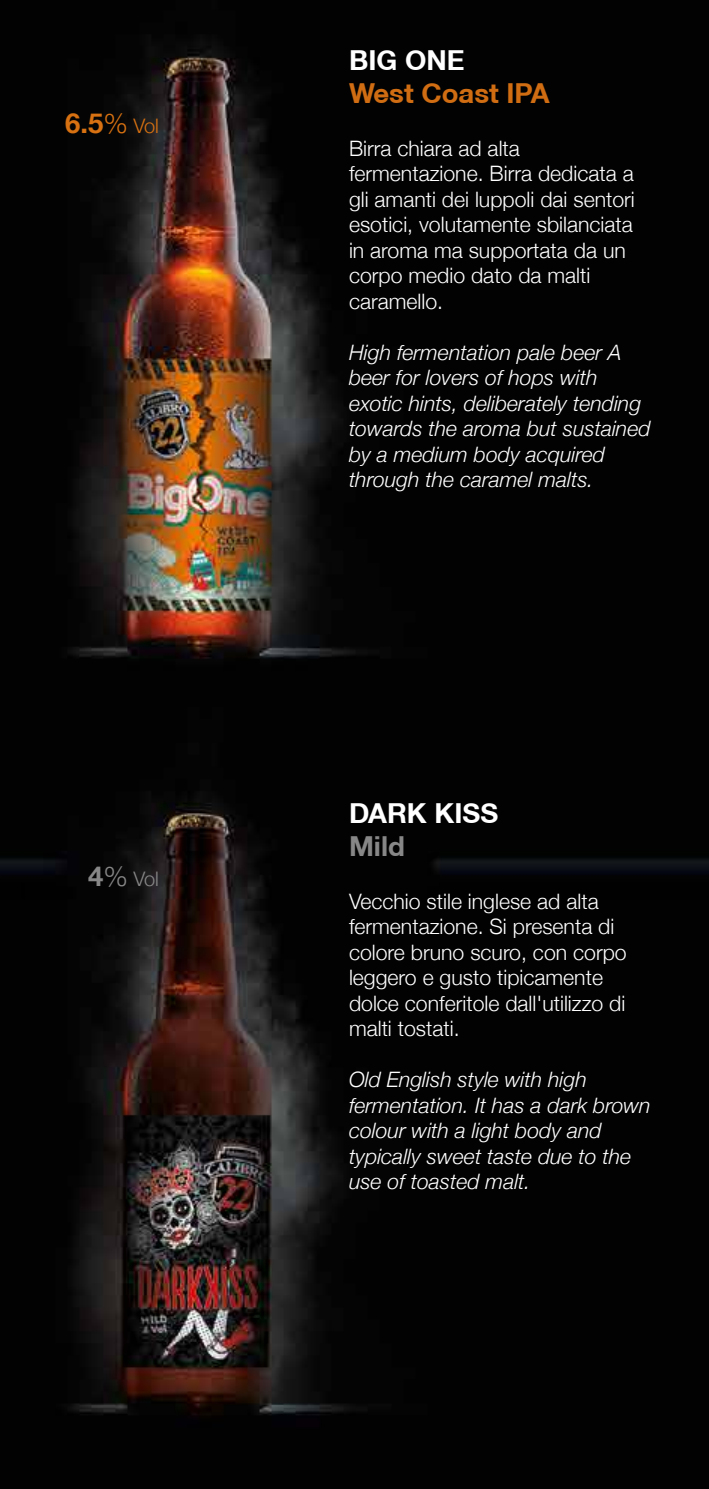
<style>
.page{position:relative;width:709px;height:1489px;background:#fff}
.page>*{position:absolute;margin:0;border:0;box-sizing:border-box;transform-origin:0 0}
.t1{font:700 27.5px "Helvetica Neue CE";color:#fff}
.t2{font:700 27.5px "Helvetica Neue CE";color:#d06d13}
.t3{font:700 27.5px "Helvetica Neue";color:#d77111}
.t4{font:700 27.5px "Helvetica Neue CE";color:#878787}
.t5{font:300 21.25px/25.5px "Helvetica Neue";color:#fff}
.t6{font:italic 300 21.25px/25.5px "Helvetica Neue";color:#fff}
.t7{font:300 20px "Helvetica Neue";color:#878787}
.s1{font-weight:300}
.s2{font-weight:300;font-size:20px}
.s3{font-weight:700;font-size:27.5px}
.s4{font-size:27.5px}
</style>
<div class="page">
<img style="left:0;top:0;width:709px;height:1488px">
<p class="t3" style="left:65px;top:102px;width:95px">6.5<span class="s1">%</span> <span class="s2">Vol</span></p>
<p class="t7" style="left:88px;top:862px;width:72px"><span class="s3">4</span><span class="s4">%</span> Vol</p>
<p class="t1" style="left:349px;top:43px;width:117px">BIG ONE</p>
<p class="t2" style="left:349px;top:76px;width:202px">West Coast IPA</p>
<p class="t5" style="left:349px;top:134px;width:287px">Birra chiara ad alta fermentazione. Birra dedicata a gli amanti dei luppoli dai sentori esotici, volutamente sbilanciata in aroma ma supportata da un corpo medio dato da malti caramello.</p>
<p class="t6" style="left:349px;top:338px;width:303px">High fermentation pale beer A beer for lovers of hops with exotic hints, deliberately tending towards the aroma but sustained by a medium body acquired through the caramel malts.</p>
<p class="t1" style="left:349px;top:796px;width:151px">DARK KISS</p>
<p class="t4" style="left:349px;top:829px;width:57px">Mild</p>
<p class="t5" style="left:349px;top:886px;width:279px">Vecchio stile inglese ad alta fermentazione. Si presenta di colore bruno scuro, con corpo leggero e gusto tipicamente dolce conferitole dall'utilizzo di malti tostati.</p>
<p class="t6" style="left:349px;top:1065px;width:303px">Old English style with high fermentation. It has a dark brown colour with a light body and typically sweet taste due to the use of toasted malt.</p>
</div>
